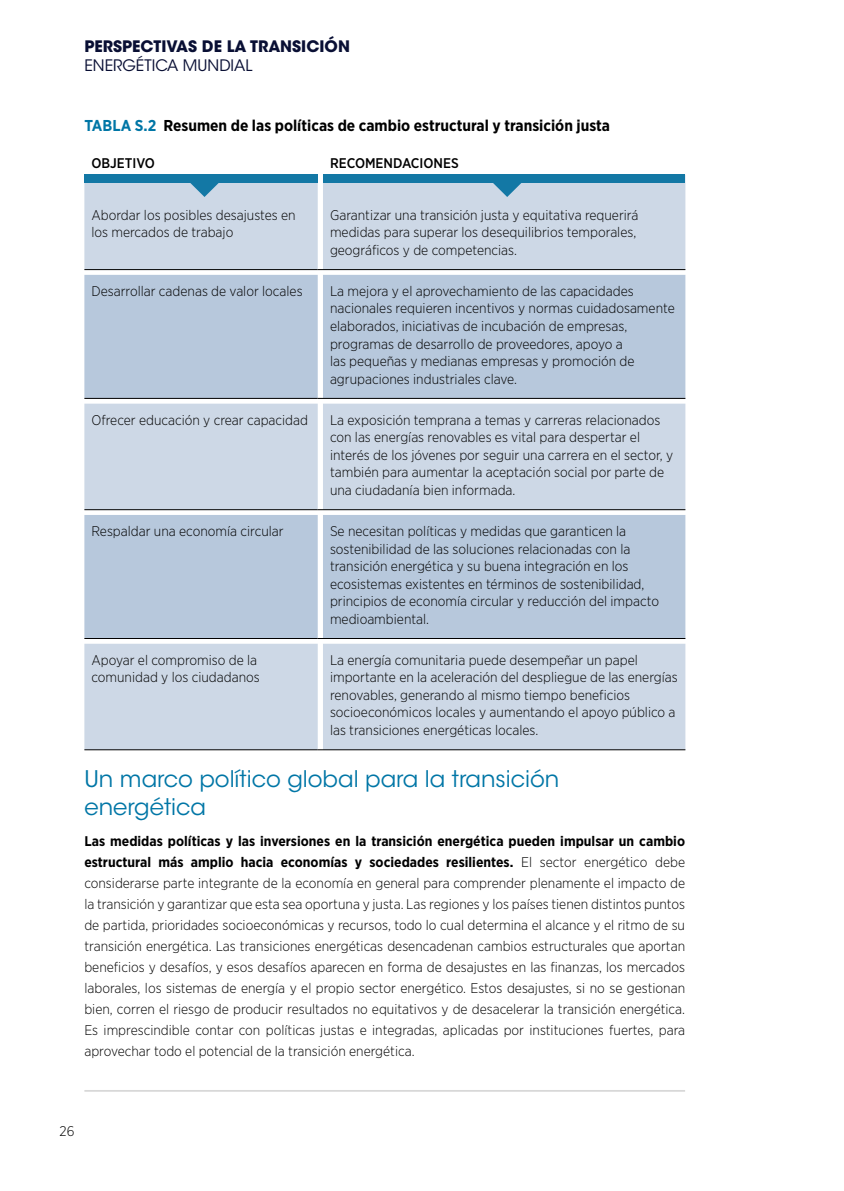
<style>
.page{position:relative;width:844px;height:1191px;background:#fff}
.page>*{position:absolute;margin:0;border:0;box-sizing:border-box;transform-origin:0 0}
.t1{font:22.75px/28px "ITC Avant Garde Std";color:#0076a6}
.t2{font:700 15.75px "Gotham Narrow";color:#000}
.t3{font:700 15.75px "ITC Avant Garde Std";color:#090f34}
.t4{font:15.75px "ITC Avant Garde Std";color:#090f34}
.t5{font:300 14px/17.5px "Gotham Narrow";color:#000}
.t6{font:500 14px "Gotham Narrow";color:#000}
.s1{color:#0076a6}
.s2{font-weight:700}
</style>
<div class="page">
<div style="left:84px;top:175px;width:601px;height:574px;background:#cdd8e6"></div>
<svg style="left:84px;top:275px;width:601px;height:363px;background:#bfcedf"></svg>
<hr style="left:84px;top:269px;width:233px;height:1px;background:#000">
<hr style="left:323px;top:269px;width:362px;height:1px;background:#000">
<hr style="left:84px;top:398px;width:233px;height:1px;background:#000">
<hr style="left:323px;top:398px;width:362px;height:1px;background:#000">
<hr style="left:84px;top:509px;width:233px;height:1px;background:#000">
<hr style="left:323px;top:509px;width:362px;height:1px;background:#000">
<hr style="left:84px;top:638px;width:233px;height:1px;background:#000">
<hr style="left:323px;top:638px;width:362px;height:1px;background:#000">
<hr style="left:84px;top:749px;width:233px;height:1px;background:#000">
<hr style="left:323px;top:749px;width:362px;height:1px;background:#000">
<svg style="left:182px;top:183px;width:45px;height:14px"></svg>
<div style="left:84px;top:175px;width:233px;height:8px;background:#1378a5"></div>
<svg style="left:484px;top:183px;width:45px;height:14px"></svg>
<div style="left:323px;top:175px;width:362px;height:8px;background:#1378a5"></div>
<hr style="left:84px;top:1090px;width:601px;height:1px;background:#d8d8d8">
<p class="t3" style="left:84px;top:36px;width:267px">PERSPECTIVAS DE LA TRANSICIÓN</p>
<p class="t4" style="left:84px;top:56px;width:169px">ENERGÉTICA MUNDIAL</p>
<p class="t2" style="left:84px;top:115px;width:527px"><span class="s1">TABLA S.2</span> Resumen de las políticas de cambio estructural y transición justa</p>
<p class="t6" style="left:91px;top:154px;width:65px">OBJETIVO</p>
<p class="t6" style="left:330px;top:154px;width:130px">RECOMENDACIONES</p>
<p class="t5" style="left:91px;top:206px;width:206px">Abordar los posibles desajustes en los mercados de trabajo</p>
<p class="t5" style="left:330px;top:206px;width:310px">Garantizar una transición justa y equitativa requerirá medidas para superar los desequilibrios temporales, geográficos y de competencias.</p>
<p class="t5" style="left:91px;top:282px;width:213px">Desarrollar cadenas de valor locales</p>
<p class="t5" style="left:330px;top:282px;width:346px">La mejora y el aprovechamiento de las capacidades nacionales requieren incentivos y normas cuidadosamente elaborados, iniciativas de incubación de empresas, programas de desarrollo de proveedores, apoyo a<br>las pequeñas y medianas empresas y promoción de agrupaciones industriales clave.</p>
<p class="t5" style="left:91px;top:411px;width:218px">Ofrecer educación y crear capacidad</p>
<p class="t5" style="left:330px;top:411px;width:344px">La exposición temprana a temas y carreras relacionados con las energías renovables es vital para despertar el interés de los jóvenes por seguir una carrera en el sector, y también para aumentar la aceptación social por parte de una ciudadanía bien informada.</p>
<p class="t5" style="left:91px;top:522px;width:194px">Respaldar una economía circular</p>
<p class="t5" style="left:330px;top:522px;width:330px">Se necesitan políticas y medidas que garanticen la sostenibilidad de las soluciones relacionadas con la transición energética y su buena integración en los ecosistemas existentes en términos de sostenibilidad, principios de economía circular y reducción del impacto medioambiental.</p>
<p class="t5" style="left:91px;top:651px;width:170px">Apoyar el compromiso de la comunidad y los ciudadanos</p>
<p class="t5" style="left:330px;top:651px;width:349px">La energía comunitaria puede desempeñar un papel importante en la aceleración del despliegue de las energías renovables, generando al mismo tiempo beneficios socioeconómicos locales y aumentando el apoyo público a las transiciones energéticas locales.</p>
<h1 class="t1" style="left:84px;top:765px;width:476px">Un marco político global para la transición energética</h1>
<p class="t5" style="left:84px;top:830px;width:602px;line-height:21px;text-align:justify"><span class="s2">Las medidas políticas y las inversiones en la transición energética pueden impulsar un cambio estructural más amplio hacia economías y sociedades resilientes.</span> El sector energético debe considerarse parte integrante de la economía en general para comprender plenamente el impacto de la transición y garantizar que esta sea oportuna y justa. Las regiones y los países tienen distintos puntos de partida, prioridades socioeconómicas y recursos, todo lo cual determina el alcance y el ritmo de su transición energética. Las transiciones energéticas desencadenan cambios estructurales que aportan beneficios y desafíos, y esos desafíos aparecen en forma de desajustes en las finanzas, los mercados laborales, los sistemas de energía y el propio sector energético. Estos desajustes, si no se gestionan bien, corren el riesgo de producir resultados no equitativos y de desacelerar la transición energética.<br>Es imprescindible contar con políticas justas e integradas, aplicadas por instituciones fuertes, para aprovechar todo el potencial de la transición energética.</p>
<p class="t5" style="left:60px;top:1122px;width:16px">26</p>
</div>
